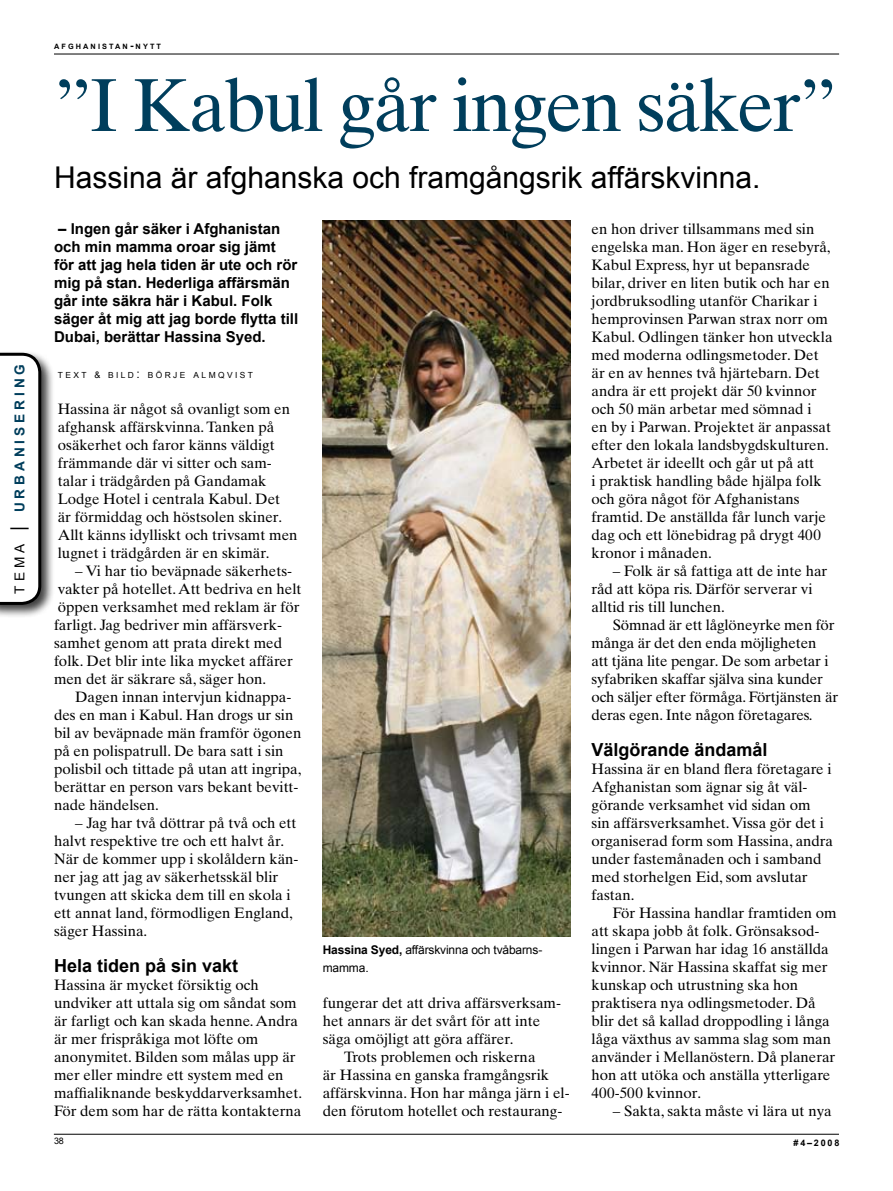
<style>
.page{position:relative;width:893px;height:1191px;background:#fff}
.page>*{position:absolute;margin:0;border:0;box-sizing:border-box;transform-origin:0 0}
.t1{font:75px "Times Ten LT Std";letter-spacing:-.03em;color:#003e5c}
.t2{font:30px "Arial";color:#000}
.t3{font:700 18px "Arial";color:#000}
.t4{font:15px/18px "Times Ten LT Std";color:#000}
.t5{font:700 15px/18px "Arial";color:#000}
.t6{font:700 13.65px "Arial";letter-spacing:.285em;color:#003e5c}
.t7{font:12px/18px "Arial";letter-spacing:-.01em;color:#000}
.t8{font:700 9px "Arial";color:#000}
.t9{font:9px "Arial";color:#000}
.t10{font:8.4px "Arial";letter-spacing:.285em;color:#000}
.t11{font:700 7.35px "Arial";letter-spacing:.285em;color:#000}
.s1{font-weight:400;color:#000}
.s2{font-weight:400;font-size:19.5px;color:#000}
.s3{font-size:10.5px}
.s4{font-size:9px}
.s5{font-size:12px}
.s6{font-weight:700}
</style>
<div class="page">
<hr style="left:54px;top:54px;width:785px;height:1px;background:#000">
<hr style="left:54px;top:1134px;width:785px;height:1px;background:#000">
<img style="left:323px;top:220px;width:247px;height:716px">
<div style="left:0;top:350px;width:55px;height:268px;background:#000;opacity:.75"></div>
<svg style="left:0;top:353px;width:41px;height:252px"></svg>
<p class="t6" style="left:11px;top:593px;width:231px;rotate:-90deg"><span class="s1">TEMA</span> <span class="s2">|</span> URBANISERING</p>
<p class="t11" style="left:54px;top:41px;width:109px">AFGHANISTAN<span class="s3">-</span>NYTT</p>
<h1 class="t1" style="left:54px;top:61px;width:784px">”I Kabul går ingen säker”</h1>
<h2 class="t2" style="left:54px;top:158px;width:708px">Hassina är afghanska och framgångsrik affärskvinna.</h2>
<p class="t5" style="left:54px;top:220px;width:246px">– Ingen går säker i Afghanistan och min mamma oroar sig jämt för att jag hela tiden är ute och rör mig på stan. Hederliga affärsmän går inte säkra här i Kabul. Folk säger åt mig att jag borde flytta till<br>Dubai, berättar Hassina Syed.</p>
<p class="t10" style="left:58px;top:370px;width:197px">TEXT <span class="s4">&amp;</span> BILD<span class="s5">:</span> BÖRJE ALMQVIST</p>
<p class="t4" style="left:58px;top:400px;width:241px">Hassina är något så ovanligt som en afghansk affärskvinna. Tanken på osäkerhet och faror känns väldigt främmande där vi sitter och sam&shy;talar i trädgården på Gandamak Lodge Hotel i centrala Kabul. Det<br>är förmiddag och höstsolen skiner.<br>Allt känns idylliskt och trivsamt men lugnet i trädgården är en skimär.</p>
<p class="t4" style="left:54px;top:562px;width:249px;text-indent:21px">– Vi har tio beväpnade säkerhets&shy;vakter på hotellet. Att bedriva en helt öppen verksamhet med reklam är för farligt. Jag bedriver min affärsverk&shy;samhet genom att prata direkt med folk. Det blir inte lika mycket affärer men det är säkrare så, säger hon.</p>
<p class="t4" style="left:54px;top:688px;width:249px;text-indent:21px">Dagen innan intervjun kidnappa&shy;des en man i Kabul. Han drogs ur sin bil av beväpnade män framför ögonen på en polispatrull. De bara satt i sin polisbil och tittade på utan att ingripa, berättar en person vars bekant bevitt&shy;nade händelsen.</p>
<p class="t4" style="left:54px;top:814px;width:246px;text-indent:21px">– Jag har två döttrar på två och ett halvt respektive tre och ett halvt år.<br>När de kommer upp i skolåldern kän&shy;ner jag att jag av säkerhetsskäl blir tvungen att skicka dem till en skola i ett annat land, förmodligen England, säger Hassina.</p>
<p class="t3" style="left:54px;top:954px;width:186px">Hela tiden på sin vakt</p>
<p class="t4" style="left:54px;top:976px;width:250px">Hassina är mycket försiktig och undviker att uttala sig om såndat som är farligt och kan skada henne. Andra är mer frispråkiga mot löfte om anonymitet. Bilden som målas upp är mer eller mindre ett system med en maffialiknande beskyddarverksamhet.<br>För dem som har de rätta kontakterna</p>
<p class="t7" style="left:323px;top:941px;width:221px"><span class="s6">Hassina Syed,</span> affärskvinna och tvåbarns&shy;mamma.</p>
<p class="t4" style="left:323px;top:994px;width:240px">fungerar det att driva affärsverksam-</p>
<p class="t4" style="left:323px;top:1012px;width:219px">het annars är det svårt för att inte</p>
<p class="t4" style="left:323px;top:1030px;width:192px">säga omöjligt att göra affärer.</p>
<p class="t4" style="left:344px;top:1048px;width:193px">Trots problemen och riskerna</p>
<p class="t4" style="left:323px;top:1066px;width:228px">är Hassina en ganska framgångsrik</p>
<p class="t4" style="left:323px;top:1084px;width:248px">affärskvinna. Hon har många järn i el-</p>
<p class="t4" style="left:323px;top:1102px;width:241px">den förutom hotellet och restaurang-</p>
<p class="t4" style="left:591px;top:220px;width:243px">en hon driver tillsammans med sin engelska man. Hon äger en resebyrå, Kabul Express, hyr ut bepansrade bilar, driver en liten butik och har en jordbruksodling utanför Charikar i hemprovinsen Parwan strax norr om Kabul. Odlingen tänker hon utveckla med moderna odlingsmetoder. Det är en av hennes två hjärtebarn. Det andra är ett projekt där 50 kvinnor och 50 män arbetar med sömnad i<br>en by i Parwan. Projektet är anpassat efter den lokala landsbygdskulturen.<br>Arbetet är ideellt och går ut på att<br>i praktisk handling både hjälpa folk och göra något för Afghanistans framtid. De anställda får lunch varje dag och ett lönebidrag på drygt 400 kronor i månaden.</p>
<p class="t4" style="left:591px;top:562px;width:237px;text-indent:21px">– Folk är så fattiga att de inte har råd att köpa ris. Därför serverar vi alltid ris till lunchen.</p>
<p class="t4" style="left:591px;top:616px;width:248px;text-indent:21px">Sömnad är ett låglöneyrke men för många är det den enda möjligheten<br>att tjäna lite pengar. De som arbetar i syfabriken skaffar själva sina kunder och säljer efter förmåga. Förtjänsten är deras egen. Inte någon företagares.</p>
<p class="t3" style="left:591px;top:738px;width:178px">Välgörande ändamål</p>
<p class="t4" style="left:591px;top:760px;width:243px">Hassina är en bland flera företagare i<br>Afghanistan som ägnar sig åt väl&shy;görande verksamhet vid sidan om<br>sin affärsverksamhet. Vissa gör det i organiserad form som Hassina, andra under fastemånaden och i samband med storhelgen Eid, som avslutar fastan.</p>
<p class="t4" style="left:591px;top:904px;width:247px;text-indent:21px">För Hassina handlar framtiden om att skapa jobb åt folk. Grönsaksod&shy;lingen i Parwan har idag 16 anställda kvinnor. När Hassina skaffat sig mer kunskap och utrustning ska hon praktisera nya odlingsmetoder. Då blir det så kallad droppodling i långa låga växthus av samma slag som man använder i Mellanöstern. Då planerar hon att utöka och anställa ytterligare 400-500 kvinnor.</p>
<p class="t4" style="left:613px;top:1102px;width:220px">– Sakta, sakta måste vi lära ut nya</p>
<p class="t9" style="left:54px;top:1134px;width:11px">38</p>
<p class="t8" style="left:794px;top:1136px;width:47px">#4–2008</p>
</div>
